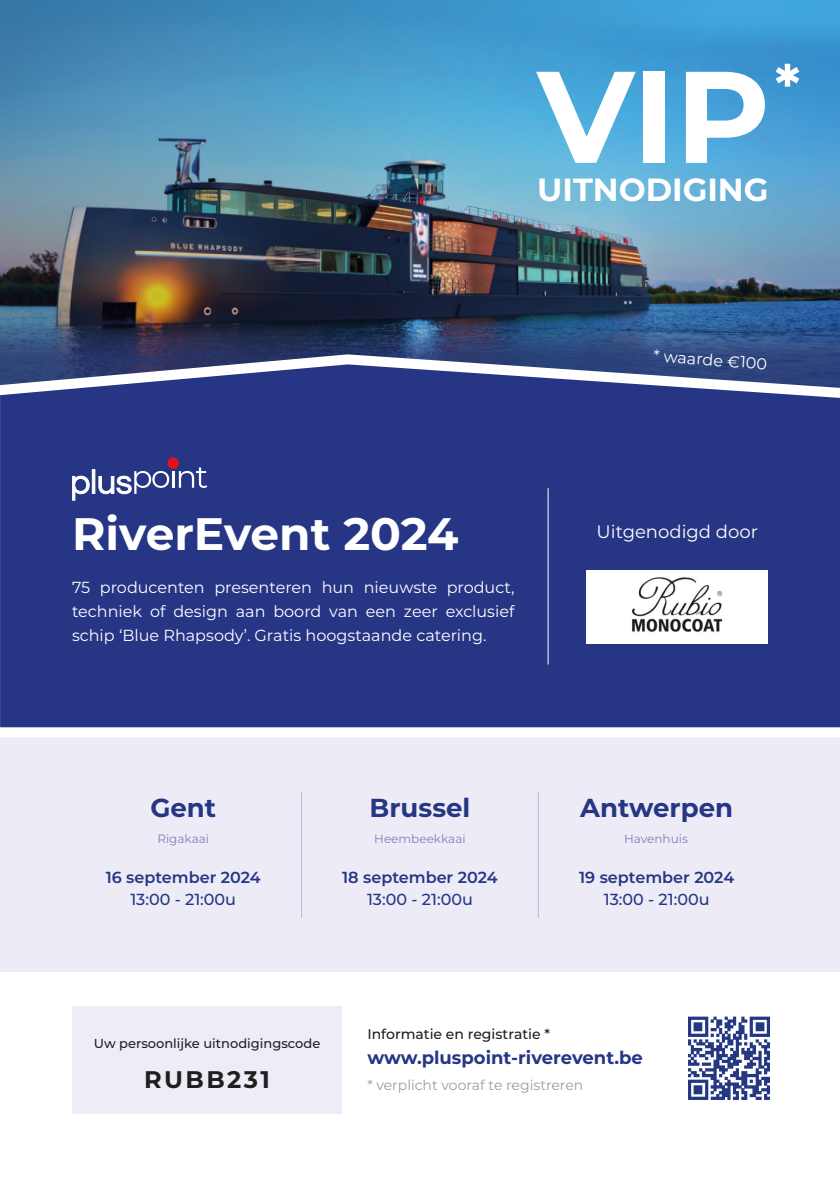
<style>
.page{position:relative;width:840px;height:1191px;background:#fff}
.page>*{position:absolute;margin:0;border:0;box-sizing:border-box;transform-origin:0 0}
.t1{font:700 130px "Montserrat";color:#fff}
.t2{font:700 58px "Montserrat";color:#fff}
.t3{font:700 45.4px "Montserrat";letter-spacing:-.005em;color:#fff}
.t4{font:700 32px "Montserrat";color:#fff}
.t5{font:700 26px "Montserrat";color:#263685}
.t6{font:700 24px "Montserrat";letter-spacing:.1em;color:#1f1f1f}
.t7{font:700 18px "Montserrat";color:#263685}
.t8{font:18px "Montserrat";color:#fff}
.t9{font:16px/24px "Montserrat";color:#fff;text-align:justify}
.t10{font:600 16px "Montserrat";color:#263685}
.t11{font:500 16px "Montserrat";color:#263685}
.t12{font:14px "Montserrat";color:#9d9d9d}
.t13{font:500 14px "Montserrat";color:#1d1d1b}
.t14{font:500 13px "Montserrat";color:#1f1f1f}
.t15{font:12px "Montserrat";color:#817fb7}
</style>
<div class="page">
<img style="left:0;top:0;width:839px;height:349px">
<img style="left:1px;top:322px;width:838px;height:27px">
<div style="left:72px;top:1006px;width:270px;height:108px;background:#eeedf7"></div>
<div style="left:0;top:726px;width:839px;height:245px;background:#ecebf6"></div>
<svg style="left:0;top:349px;width:839px;height:388px;background:#32418a"></svg>
<svg style="left:72px;top:475px;width:18px;height:25px"></svg>
<div style="left:92px;top:469px;width:3px;height:25px;background:#fff;border:1px solid #fff"></div>
<svg style="left:98px;top:457px;width:109px;height:37px;background:#535a99"></svg>
<hr style="left:301px;top:791px;width:1px;height:127px;background:#bdbadb">
<hr style="left:537px;top:791px;width:1px;height:127px;background:#bdbadb">
<img style="left:688px;top:1016px;width:82px;height:84px">
<div style="left:586px;top:570px;width:181px;height:74px;background:#fff"></div>
<img style="left:631px;top:577px;width:92px;height:55px">
<hr style="left:547px;top:488px;width:1px;height:176px;background:#fff">
<p class="t1" style="left:537px;top:23px;width:234px">VIP</p>
<p class="t2" style="left:774px;top:44px;width:27px">*</p>
<p class="t4" style="left:537px;top:166px;width:232px">UITNODIGING</p>
<p class="t9" style="left:654px;top:343px;width:115px;rotate:4deg">* waarde €100</p>
<p class="t3" style="left:72px;top:501px;width:387px">RiverEvent 2024</p>
<p class="t8" style="left:596px;top:519px;width:163px">Uitgenodigd door</p>
<p class="t9" style="left:72px;top:574px;width:444px">75 producenten presenteren hun nieuwste product, techniek of design aan boord van een zeer exclusief schip ‘Blue Rhapsody’. Gratis hoogstaande catering.</p>
<p class="t5" style="left:150px;top:789px;width:67px">Gent</p>
<p class="t5" style="left:369px;top:789px;width:102px">Brussel</p>
<p class="t5" style="left:580px;top:789px;width:154px">Antwerpen</p>
<p class="t15" style="left:157px;top:830px;width:53px">Rigakaai</p>
<p class="t15" style="left:374px;top:830px;width:93px">Heembeekkaai</p>
<p class="t15" style="left:623px;top:830px;width:65px">Havenhuis</p>
<p class="t10" style="left:106px;top:866px;width:156px">16 september 2024</p>
<p class="t11" style="left:130px;top:888px;width:107px">13:00 - 21:00u</p>
<p class="t10" style="left:342px;top:866px;width:157px">18 september 2024</p>
<p class="t11" style="left:367px;top:888px;width:107px">13:00 - 21:00u</p>
<p class="t10" style="left:578px;top:866px;width:156px">19 september 2024</p>
<p class="t11" style="left:603px;top:888px;width:107px">13:00 - 21:00u</p>
<p class="t14" style="left:94px;top:1033px;width:228px">Uw persoonlijke uitnodigingscode</p>
<p class="t6" style="left:144px;top:1062px;width:127px">RUBB231</p>
<p class="t13" style="left:367px;top:1023px;width:184px">Informatie en registratie *</p>
<p class="t7" style="left:367px;top:1044px;width:277px">www.pluspoint-riverevent.be</p>
<p class="t12" style="left:367px;top:1075px;width:217px">* verplicht vooraf te registreren</p>
</div>
